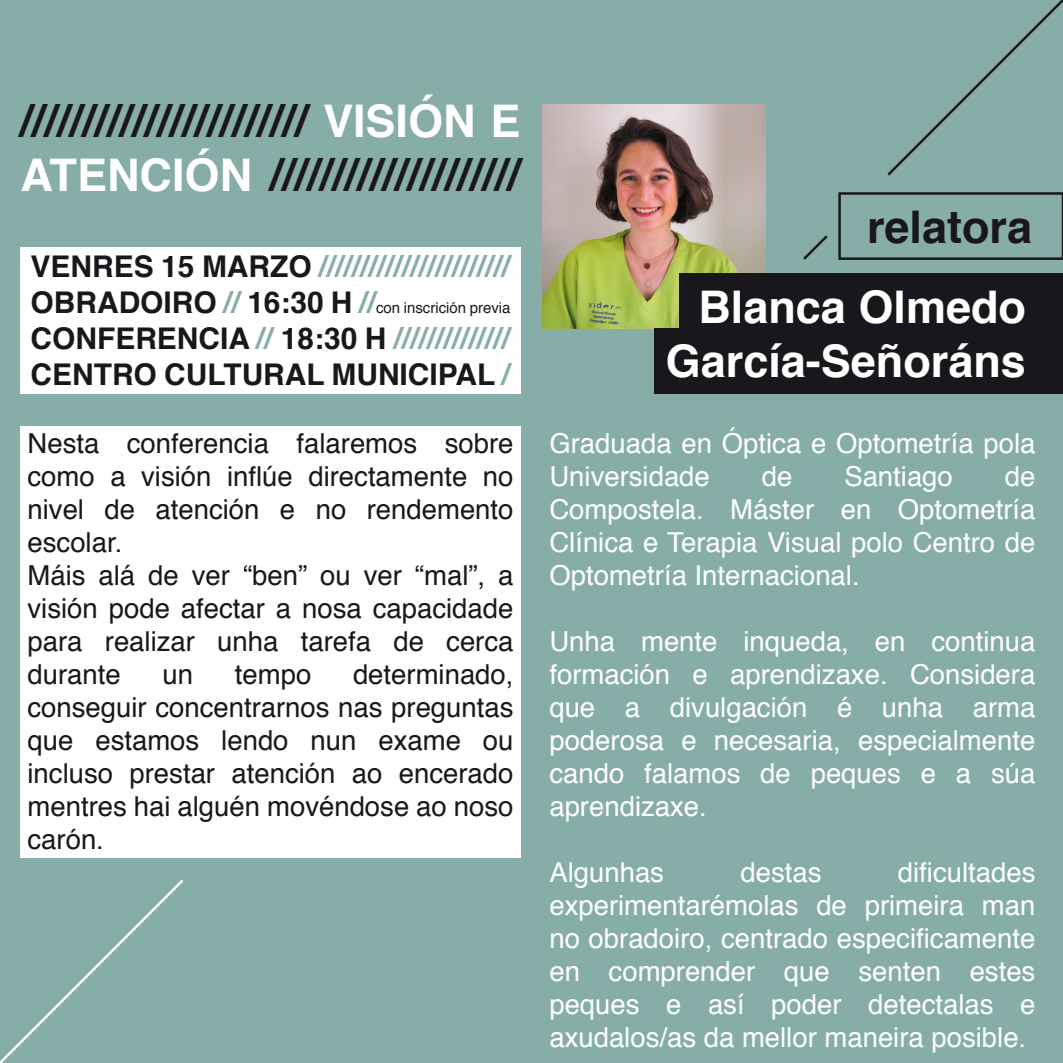
<style>
.page{position:relative;width:1063px;height:1063px;background:#87ada8}
.page>*{position:absolute;margin:0;border:0;box-sizing:border-box;transform-origin:0 0}
.t1{font:700 45px/54px "Helvetica";color:#1a171c}
.t2{font:700 45px/54px "Helvetica";color:#fff;text-align:right}
.t3{font:700 30px/36px "Helvetica";color:#1a171c}
.t4{font:700 30px "Helvetica";color:#87ada8}
.t5{font:27.5px/33px "Helvetica";color:#fff;text-align:justify}
.t6{font:27.5px/33px "Helvetica";color:#1a171c}
.t7{font:15px "Helvetica";color:#1a171c}
.s1{color:#fff}
.s2{color:#1a171c}
.s3{font-weight:700;font-size:30px}
.s4{font-weight:700;font-size:30px;color:#87ada8}
.s5{color:#87ada8}
</style>
<div class="page">
<svg style="left:0;top:879px;width:184px;height:184px"></svg>
<svg style="left:887px;top:0;width:176px;height:176px"></svg>
<div style="left:20px;top:247px;width:501px;height:146px;background:#fff"></div>
<div style="left:20px;top:426px;width:501px;height:432px;background:#fff"></div>
<img style="left:542px;top:105px;width:224px;height:223px">
<div style="left:838px;top:192px;width:225px;height:68px;border:2px solid #1a171c"></div>
<div style="left:654px;top:328px;width:409px;height:65px;background:#1a171c"></div>
<div style="left:679px;top:273px;width:384px;height:65px;background:#1a171c"></div>
<svg style="left:803px;top:235px;width:25px;height:25px"></svg>
<h1 class="t1" style="left:20px;top:94px;width:502px">/////////////////////// <span class="s1">VISIÓN E<br>ATENCIÓN</span> ////////////////////</h1>
<p class="t4" style="left:31px;top:242px;width:482px"><span class="s2">VENRES 15 MARZO</span> ///////////////////////</p>
<p class="t7" style="left:31px;top:296px;width:481px"><span class="s3">OBRADOIRO</span> <span class="s4">//</span> <span class="s3">16:30 H</span> <span class="s4">//</span>con inscrición previa</p>
<p class="t3" style="left:31px;top:320px;width:481px">CONFERENCIA <span class="s5">//</span> 18:30 H <span class="s5">//////////////<br></span>CENTRO CULTURAL MUNICIPAL <span class="s5">/</span></p>
<p class="t6" style="left:28px;top:428px;width:487px">Nesta conferencia falaremos sobre como a visión inflúe directamente no nivel de atención e no rendemento escolar.<br>Máis alá de ver “ben” ou ver “mal”, a visión pode afectar a nosa capacidade para realizar unha tarefa de cerca durante</p>
<p class="t6" style="left:28px;top:659px;width:488px;text-align:justify;text-indent:325px">determinado, conseguir concentrarnos nas preguntas que estamos lendo nun exame ou incluso prestar atención ao encerado mentres hai alguén movéndose ao noso carón.</p>
<p class="t6" style="left:163px;top:659px;width:32px">un</p>
<p class="t6" style="left:235px;top:659px;width:78px">tempo</p>
<h1 class="t1" style="left:867px;top:201px;width:167px">relatora</h1>
<h1 class="t2" style="left:666px;top:281px;width:362px">Blanca Olmedo<br>García-Señoráns</h1>
<p class="t5" style="left:549px;top:428px;width:487px">Graduada en Óptica e Optometría pola<br>Universidade</p>
<p class="t5" style="left:762px;top:461px;width:32px">de</p>
<p class="t5" style="left:844px;top:461px;width:110px">Santiago</p>
<p class="t5" style="left:549px;top:461px;width:488px;text-indent:455px">de Compostela. Máster en Optometría Clínica e Terapia Visual polo Centro de Optometría Internacional.</p>
<p class="t5" style="left:549px;top:626px;width:488px">Unha mente inqueda, en continua formación e aprendizaxe. Considera que a divulgación é unha arma poderosa e necesaria, especialmente cando falamos de peques e a súa aprendizaxe.</p>
<p class="t5" style="left:549px;top:857px;width:488px;text-indent:348px">dificultades experimentarémolas de primeira man no obradoiro, centrado especificamente en comprender que senten estes peques e así poder detectalas e axudalos/as da mellor maneira posible.</p>
<p class="t5" style="left:549px;top:857px;width:116px">Algunhas</p>
<p class="t5" style="left:740px;top:857px;width:83px">destas</p>
</div>
